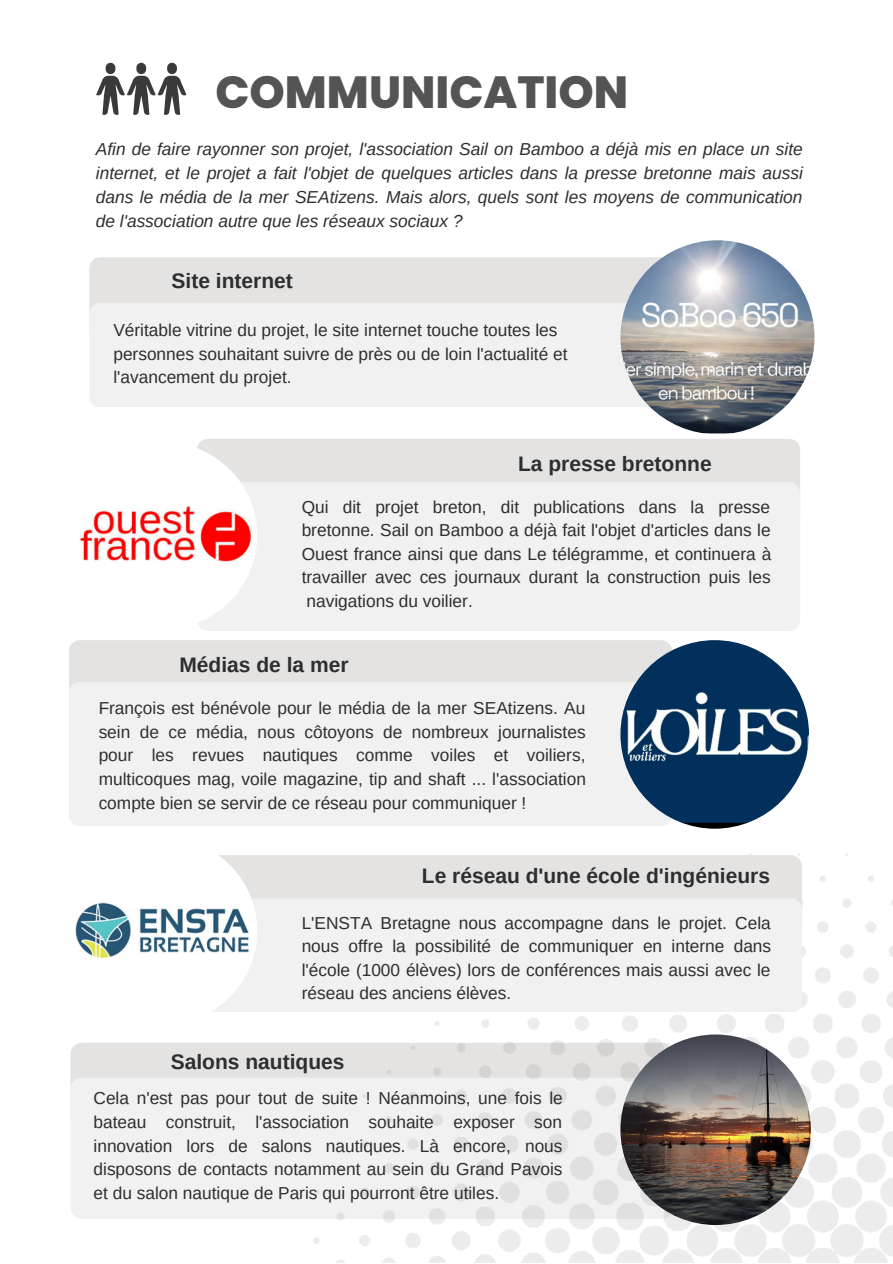
<style>
.page{position:relative;width:893px;height:1264px;background:#fff}
.page>*{position:absolute;margin:0;border:0;box-sizing:border-box;transform-origin:0 0}
.t1{font:800 45px "Poppins";color:#545454}
.t2{font:700 21px "Arimo";color:#2d2e30}
.t3{font:17.25px/23.5px "Arimo";color:#2d2e30;text-align:justify}
.t4{font:italic 17.25px/23.9px "Arimo";color:#2d2e30;text-align:justify}
</style>
<div class="page">
<div style="left:89px;top:257px;width:572px;height:46px;background:#e4e3e2"></div>
<div style="left:197px;top:439px;width:603px;height:43px;background:#e4e3e2"></div>
<div style="left:89px;top:303px;width:560px;height:104px;background:#f1f1f1"></div>
<div style="left:198px;top:482px;width:602px;height:148px;background:#f1f1f1"></div>
<div style="left:69px;top:640px;width:603px;height:42px;background:#e4e3e2"></div>
<div style="left:69px;top:682px;width:603px;height:144px;background:#f1f1f1"></div>
<div style="left:70px;top:1043px;width:358px;height:34px;background:#e4e3e2"></div>
<div style="left:70px;top:1077px;width:358px;height:141px;background:#f1f1f1"></div>
<img style="left:620px;top:240px;width:194px;height:194px;border-radius:50%">
<img style="left:70px;top:442px;width:187px;height:187px;border-radius:50%">
<img style="left:620px;top:640px;width:189px;height:188px;border-radius:50%">
<svg style="left:820px;top:876px;width:6px;height:6px"></svg>
<svg style="left:868px;top:876px;width:6px;height:6px"></svg>
<svg style="left:842px;top:898px;width:9px;height:10px"></svg>
<svg style="left:817px;top:921px;width:11px;height:11px"></svg>
<svg style="left:865px;top:922px;width:11px;height:10px"></svg>
<svg style="left:802px;top:946px;width:4px;height:11px"></svg>
<svg style="left:840px;top:944px;width:14px;height:14px"></svg>
<svg style="left:889px;top:946px;width:3px;height:11px"></svg>
<svg style="left:815px;top:967px;width:16px;height:16px"></svg>
<svg style="left:863px;top:967px;width:16px;height:16px"></svg>
<svg style="left:410px;top:1045px;width:5px;height:5px"></svg>
<svg style="left:386px;top:1069px;width:5px;height:5px"></svg>
<svg style="left:409px;top:1091px;width:8px;height:9px"></svg>
<svg style="left:385px;top:1115px;width:8px;height:9px"></svg>
<svg style="left:407px;top:1138px;width:11px;height:11px"></svg>
<svg style="left:361px;top:1140px;width:7px;height:7px"></svg>
<svg style="left:383px;top:1162px;width:11px;height:11px"></svg>
<svg style="left:337px;top:1164px;width:7px;height:7px"></svg>
<svg style="left:406px;top:1185px;width:13px;height:13px"></svg>
<svg style="left:360px;top:1187px;width:10px;height:10px"></svg>
<svg style="left:382px;top:1209px;width:13px;height:13px"></svg>
<svg style="left:336px;top:1212px;width:9px;height:8px"></svg>
<svg style="left:405px;top:1233px;width:16px;height:15px"></svg>
<svg style="left:359px;top:1235px;width:11px;height:11px"></svg>
<svg style="left:313px;top:1237px;width:7px;height:6px"></svg>
<svg style="left:428px;top:991px;width:464px;height:271px"></svg>
<svg style="left:382px;top:1257px;width:13px;height:5px"></svg>
<svg style="left:337px;top:1260px;width:7px;height:2px"></svg>
<div style="left:219px;top:855px;width:583px;height:43px;background:#e4e3e2"></div>
<div style="left:212px;top:898px;width:590px;height:114px;background:#f1f1f1"></div>
<img style="left:70px;top:837px;width:187px;height:187px;border-radius:50%">
<svg style="left:96px;top:63px;width:90px;height:52px"></svg>
<h1 class="t1" style="left:215px;top:61px;width:414px">COMMUNICATION</h1>
<p class="t4" style="left:96px;top:137px;width:708px">Afin de faire rayonner son projet, l'association Sail on Bamboo a déjà mis en place un site internet, et le projet a fait l'objet de quelques articles dans la presse bretonne mais aussi dans le média de la mer SEAtizens. Mais alors, quels sont les moyens de communication de l'association autre que les réseaux sociaux ?</p>
<p class="t2" style="left:172px;top:269px;width:123px">Site internet</p>
<p class="t3" style="left:113px;top:318px;width:455px;text-align:left">Véritable vitrine du projet, le site internet touche toutes les personnes souhaitant suivre de près ou de loin l'actualité et l'avancement du projet.</p>
<p class="t2" style="left:518px;top:452px;width:195px">La presse bretonne</p>
<p class="t3" style="left:302px;top:495px;width:471px">Qui dit projet breton, dit publications dans la presse bretonne. Sail on Bamboo a déjà fait l'objet d'articles dans le Ouest france ainsi que dans Le télégramme, et continuera à travailler avec ces journaux durant la construction puis les navigations du voilier.</p>
<p class="t2" style="left:179px;top:652px;width:171px">Médias de la mer</p>
<p class="t3" style="left:99px;top:696px;width:489px">François est bénévole pour le média de la mer SEAtizens. Au sein de ce média, nous côtoyons de nombreux journalistes pour les revues nautiques comme voiles et voiliers, multicoques mag, voile magazine, tip and shaft ... l'association compte bien se servir de ce réseau pour communiquer !</p>
<p class="t2" style="left:422px;top:863px;width:349px">Le réseau d'une école d'ingénieurs</p>
<p class="t3" style="left:302px;top:910px;width:471px">L'ENSTA Bretagne nous accompagne dans le projet. Cela nous offre la possibilité de communiquer en interne dans l'école (1000 élèves) lors de conférences mais aussi avec le réseau des anciens élèves.</p>
<p class="t2" style="left:171px;top:1050px;width:175px">Salons nautiques</p>
<p class="t3" style="left:93px;top:1086px;width:471px">Cela n'est pas pour tout de suite ! Néanmoins, une fois le bateau construit, l'association souhaite exposer son innovation lors de salons nautiques. Là encore, nous disposons de contacts notamment au sein du Grand Pavois et du salon nautique de Paris qui pourront être utiles.</p>
</div>
